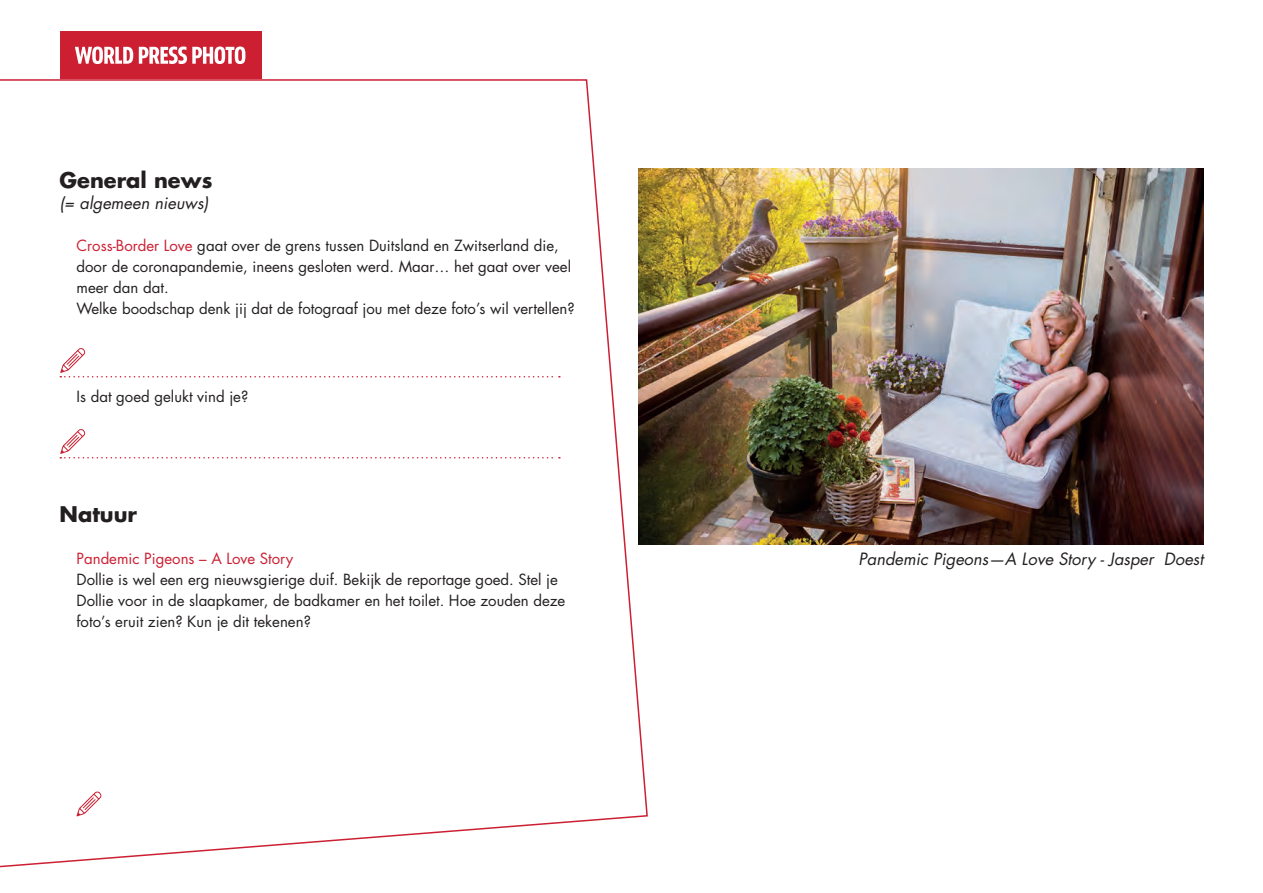
<style>
.page{position:relative;width:1263px;height:893px;background:#fff}
.page>*{position:absolute;margin:0;border:0;box-sizing:border-box;transform-origin:0 0}
.t1{font:700 21px "Futura Std";color:#231f20}
.t2{font:italic 16.5px "Futura Std";color:#231f20}
.t3{font:15px/21px "Futura Std";color:#231f20}
.t4{font:15px "Futura Std";color:#cc1f32}
.s1{color:#cc1f32}
</style>
<div class="page">
<img style="left:649px;top:168px;width:554px;height:377px">
<div style="left:60px;top:31px;width:201px;height:48px;background:#cc1f32"></div>
<svg style="left:75px;top:47px;width:58px;height:17px"></svg>
<svg style="left:139px;top:47px;width:106px;height:17px"></svg>
<svg style="left:0;top:78px;width:649px;height:790px"></svg>
<h1 class="t1" style="left:60px;top:167px;width:154px">General news</h1>
<p class="t2" style="left:60px;top:193px;width:150px">(= algemeen nieuws)</p>
<p class="t3" style="left:77px;top:236px;width:500px"><span class="s1">Cross-Border Love</span> gaat over de grens tussen Duitsland en Zwitserland die, door de coronapandemie, ineens gesloten werd. Maar… het gaat over veel meer dan dat.<br>Welke boodschap denk jij dat de fotograaf jou met deze foto’s wil vertellen?</p>
<p class="t3" style="left:77px;top:386px;width:173px">Is dat goed gelukt vind je?</p>
<h1 class="t1" style="left:60px;top:500px;width:79px">Natuur</h1>
<p class="t4" style="left:77px;top:548px;width:218px">Pandemic Pigeons – A Love Story</p>
<p class="t3" style="left:77px;top:569px;width:490px">Dollie is wel een erg nieuwsgierige duif. Bekijk de reportage goed. Stel je<br>Dollie voor in de slaapkamer, de badkamer en het toilet. Hoe zouden deze foto’s eruit zien? Kun je dit tekenen?</p>
<p class="t2" style="left:858px;top:548px;width:346px">Pandemic Pigeons—A Love Story - Jasper Doest</p>
</div>
